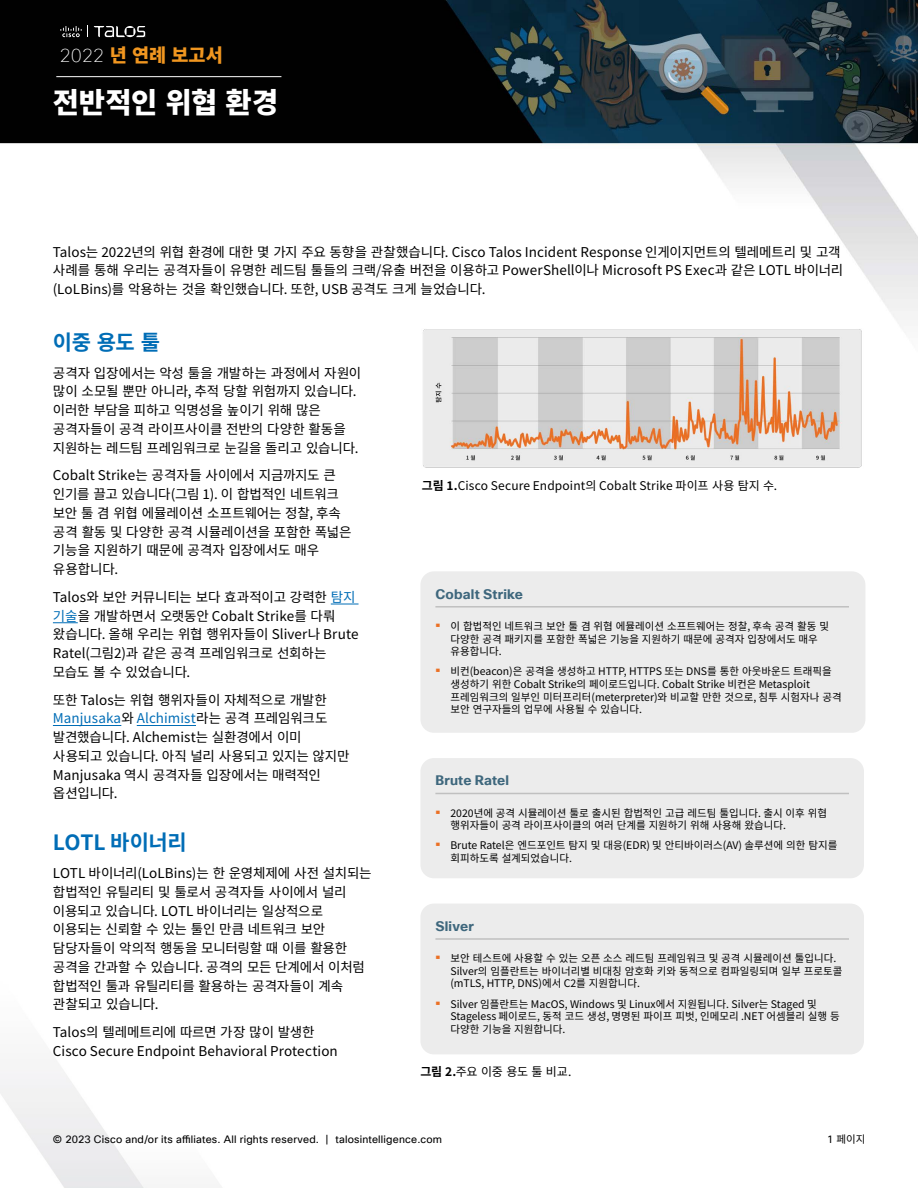
<style>
.page{position:relative;width:918px;height:1188px;background:#fff}
.page>*{position:absolute;margin:0;border:0;box-sizing:border-box;transform-origin:0 0}
.t1{font:800 28.5px "Source Han Sans KR";letter-spacing:-.01em;color:#fff}
.t2{font:700 21px "Source Han Sans KR";letter-spacing:-.02em;color:#006db6}
.t3{font:800 18.6px "Source Han Sans KR";color:#f09620}
.t4{font:13.5px/18.8px "Source Han Sans KR";letter-spacing:-.005em;color:#000}
.t5{font:700 13.5px "Cisco Sans TT";letter-spacing:.015em;color:#3e677d}
.t6{font:12px "Source Han Sans KR";letter-spacing:.01em;color:#000}
.t7{font:10.5px/12.6px "Source Han Sans KR";color:#000}
.t8{font:10.5px "Cisco Sans TT";letter-spacing:.02em;color:#000}
.s1{font-family:"Cisco Sans TT";font-weight:100;color:#fff}
.s2{color:#006db6}
.s3{font-weight:700}
.s4{font-family:"Cisco Sans TT";font-weight:700;font-size:15px;color:#eb7024}
.s5{font-family:"Cisco Sans TT"}
</style>
<div class="page">
<img style="left:0;top:0;width:918px;height:326px">
<hr style="left:56px;top:76px;width:225px;height:1px;background:#fff">
<svg style="left:60px;top:26px;width:22px;height:11px"></svg>
<svg style="left:88px;top:26px;width:58px;height:12px"></svg>
<svg style="left:331px;top:604px;width:28px;height:1px"></svg>
<svg style="left:53px;top:622px;width:25px;height:1px"></svg>
<hr style="left:53px;top:725px;width:68px;height:1px;background:#006db6">
<hr style="left:137px;top:725px;width:59px;height:1px;background:#006db6">
<img style="left:423px;top:329px;width:439px;height:139px">
<div style="left:420px;top:571px;width:445px;height:162px;background:#ececec;border-radius:14px"></div>
<hr style="left:435px;top:606px;width:414px;height:2px;background:#c0c0c0">
<div style="left:420px;top:758px;width:444px;height:120px;background:#ececec;border-radius:14px"></div>
<hr style="left:435px;top:793px;width:414px;height:1px;background:#c0c0c0">
<div style="left:420px;top:904px;width:444px;height:150px;background:#ececec;border-radius:14px"></div>
<hr style="left:435px;top:938px;width:414px;height:2px;background:#c0c0c0">
<h3 class="t3" style="left:60px;top:45px;width:165px"><span class="s1">2022</span> 년 연례 보고서</h3>
<h1 class="t1" style="left:53px;top:86px;width:227px">전반적인 위협 환경</h1>
<p class="t4" style="left:53px;top:243px;width:792px">Talos는 2022년의 위협 환경에 대한 몇 가지 주요 동향을 관찰했습니다. Cisco Talos Incident Response 인게이지먼트의 텔레메트리 및 고객 사례를 통해 우리는 공격자들이 유명한 레드팀 툴들의 크랙/유출 버전을 이용하고 PowerShell이나 Microsoft PS Exec과 같은 LOTL 바이너리 (LoLBins)를 악용하는 것을 확인했습니다. 또한, USB 공격도 크게 늘었습니다.</p>
<h2 class="t2" style="left:53px;top:330px;width:109px">이중 용도 툴</h2>
<p class="t4" style="left:53px;top:363px;width:310px">공격자 입장에서는 악성 툴을 개발하는 과정에서 자원이 많이 소모될 뿐만 아니라, 추적 당할 위험까지 있습니다. 이러한 부담을 피하고 익명성을 높이기 위해 많은 공격자들이 공격 라이프사이클 전반의 다양한 활동을 지원하는 레드팀 프레임워크로 눈길을 돌리고 있습니다.</p>
<p class="t4" style="left:53px;top:466px;width:300px">Cobalt Strike는 공격자들 사이에서 지금까지도 큰 인기를 끌고 있습니다(그림 1). 이 합법적인 네트워크 보안 툴 겸 위협 에뮬레이션 소프트웨어는 정찰, 후속 공격 활동 및 다양한 공격 시뮬레이션을 포함한 폭넓은 기능을 지원하기 때문에 공격자 입장에서도 매우 유용합니다.</p>
<p class="t4" style="left:53px;top:588px;width:307px">Talos와 보안 커뮤니티는 보다 효과적이고 강력한 <span class="s2">탐지 기술</span>을 개발하면서 오랫동안 Cobalt Strike를 다뤄 왔습니다. 올해 우리는 위협 행위자들이 Sliver나 Brute<br>Ratel(그림2)과 같은 공격 프레임워크로 선회하는 모습도 볼 수 있었습니다.</p>
<p class="t4" style="left:53px;top:691px;width:298px">또한 Talos는 위협 행위자들이 자체적으로 개발한<br><span class="s2">Manjusaka</span>와 <span class="s2">Alchimist</span>라는 공격 프레임워크도 발견했습니다. Alchemist는 실환경에서 이미 사용되고 있습니다. 아직 널리 사용되고 있지는 않지만<br>Manjusaka 역시 공격자들 입장에서는 매력적인 옵션입니다.</p>
<h2 class="t2" style="left:53px;top:831px;width:135px">LOTL 바이너리</h2>
<p class="t4" style="left:53px;top:864px;width:320px">LOTL 바이너리(LoLBins)는 한 운영체제에 사전 설치되는 합법적인 유틸리티 및 툴로서 공격자들 사이에서 널리 이용되고 있습니다. LOTL 바이너리는 일상적으로 이용되는 신뢰할 수 있는 툴인 만큼 네트워크 보안 담당자들이 악의적 행동을 모니터링할 때 이를 활용한 공격을 간과할 수 있습니다. 공격의 모든 단계에서 이처럼 합법적인 툴과 유틸리티를 활용하는 공격자들이 계속 관찰되고 있습니다.</p>
<p class="t4" style="left:53px;top:1023px;width:286px">Talos의 텔레메트리에 따르면 가장 많이 발생한<br>Cisco Secure Endpoint Behavioral Protection</p>
<p class="t6" style="left:422px;top:479px;width:357px"><span class="s3">그림 1.</span>Cisco Secure Endpoint의 Cobalt Strike 파이프 사용 탐지 수.</p>
<p class="t5" style="left:435px;top:585px;width:89px">Cobalt Strike</p>
<p class="t7" style="left:450px;top:620px;width:380px;text-indent:-15px"><span class="s4">•</span> 이 합법적인 네트워크 보안 툴 겸 위협 에뮬레이션 소프트웨어는 정찰, 후속 공격 활동 및 다양한 공격 패키지를 포함한 폭넓은 기능을 지원하기 때문에 공격자 입장에서도 매우 유용합니다.</p>
<p class="t7" style="left:450px;top:665px;width:393px;text-indent:-15px"><span class="s4">•</span> 비컨(beacon)은 공격을 생성하고 HTTP, HTTPS 또는 DNS를 통한 아웃바운드 트래픽을 생성하기 위한 Cobalt Strike의 페이로드입니다. Cobalt Strike 비컨은 Metasploit 프레임워크의 일부인 미터프리터(meterpreter)와 비교할 만한 것으로, 침투 시험자나 공격 보안 연구자들의 업무에 사용될 수 있습니다.</p>
<p class="t5" style="left:435px;top:771px;width:75px">Brute Ratel</p>
<p class="t7" style="left:450px;top:807px;width:378px;text-indent:-15px"><span class="s4">•</span> 2020년에 공격 시뮬레이션 툴로 출시된 합법적인 고급 레드팀 툴입니다. 출시 이후 위협 행위자들이 공격 라이프사이클의 여러 단계를 지원하기 위해 사용해 왔습니다.</p>
<p class="t7" style="left:450px;top:840px;width:388px;text-indent:-15px"><span class="s4">•</span> Brute Ratel은 엔드포인트 탐지 및 대응(EDR) 및 안티바이러스(AV) 솔루션에 의한 탐지를 회피하도록 설계되었습니다.</p>
<p class="t5" style="left:435px;top:917px;width:40px">Sliver</p>
<p class="t7" style="left:450px;top:952px;width:394px;text-indent:-15px"><span class="s4">•</span> 보안 테스트에 사용할 수 있는 오픈 소스 레드팀 프레임워크 및 공격 시뮬레이션 툴입니다.<br>Silver의 임플란트는 바이너리별 비대칭 암호화 키와 동적으로 컴파일링되며 일부 프로토콜 (mTLS, HTTP, DNS)에서 C2를 지원합니다.</p>
<p class="t7" style="left:450px;top:998px;width:391px;text-indent:-15px"><span class="s4">•</span> Silver 임플란트는 MacOS, Windows 및 Linux에서 지원됩니다. Silver는 Staged 및<br>Stageless 페이로드, 동적 코드 생성, 명명된 파이프 피벗, 인메모리 .NET 어셈블리 실행 등 다양한 기능을 지원합니다.</p>
<p class="t6" style="left:420px;top:1065px;width:152px"><span class="s3">그림 2.</span>주요 이중 용도 툴 비교.</p>
<p class="t8" style="left:53px;top:1132px;width:391px">© 2023 Cisco and/or its affiliates. All rights reserved. | talosintelligence.com</p>
<p class="t7" style="left:827px;top:1133px;width:40px"><span class="s5">1</span> 페이지</p>
</div>
